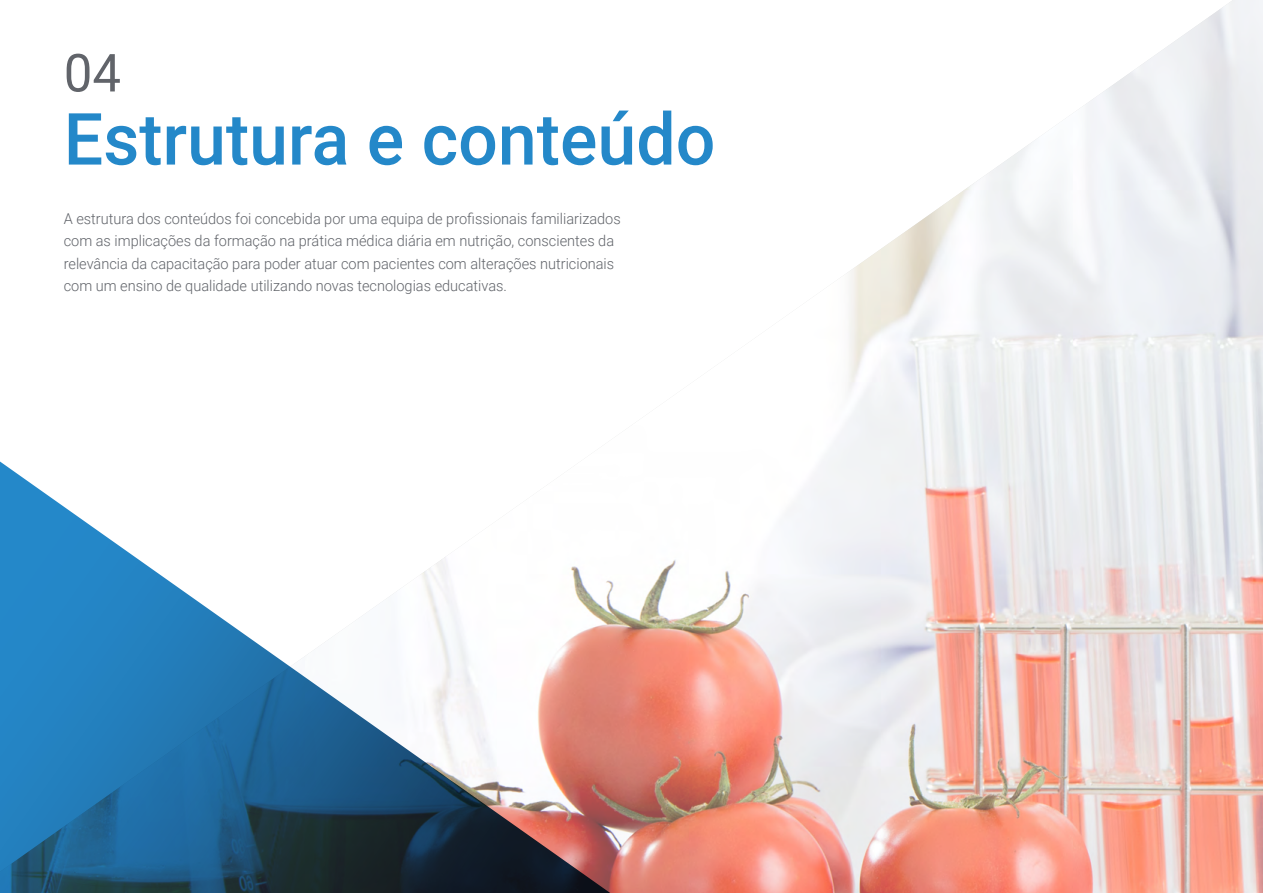
<style>
.page{position:relative;width:1263px;height:893px;background:#fff}
.page>*{position:absolute;margin:0;border:0;box-sizing:border-box;transform-origin:0 0}
.t1{font:500 72px "Roboto";color:#2488c9}
.t2{font:52.5px "Roboto";color:#61646a}
.t3{font:300 15px/22.5px "Roboto";color:#61646a}
</style>
<div class="page">
<img style="left:640px;top:0;width:623px;height:893px">
<svg style="left:0;top:461px;width:640px;height:432px"></svg>
<h2 class="t2" style="left:64px;top:36px;width:59px">04</h2>
<h1 class="t1" style="left:64px;top:89px;width:653px">Estrutura e conteúdo</h1>
<p class="t3" style="left:64px;top:207px;width:558px">A estrutura dos conteúdos foi concebida por uma equipa de profissionais familiarizados com as implicações da formação na prática médica diária em nutrição, conscientes da relevância da capacitação para poder atuar com pacientes com alterações nutricionais com um ensino de qualidade utilizando novas tecnologias educativas.</p>
</div>
